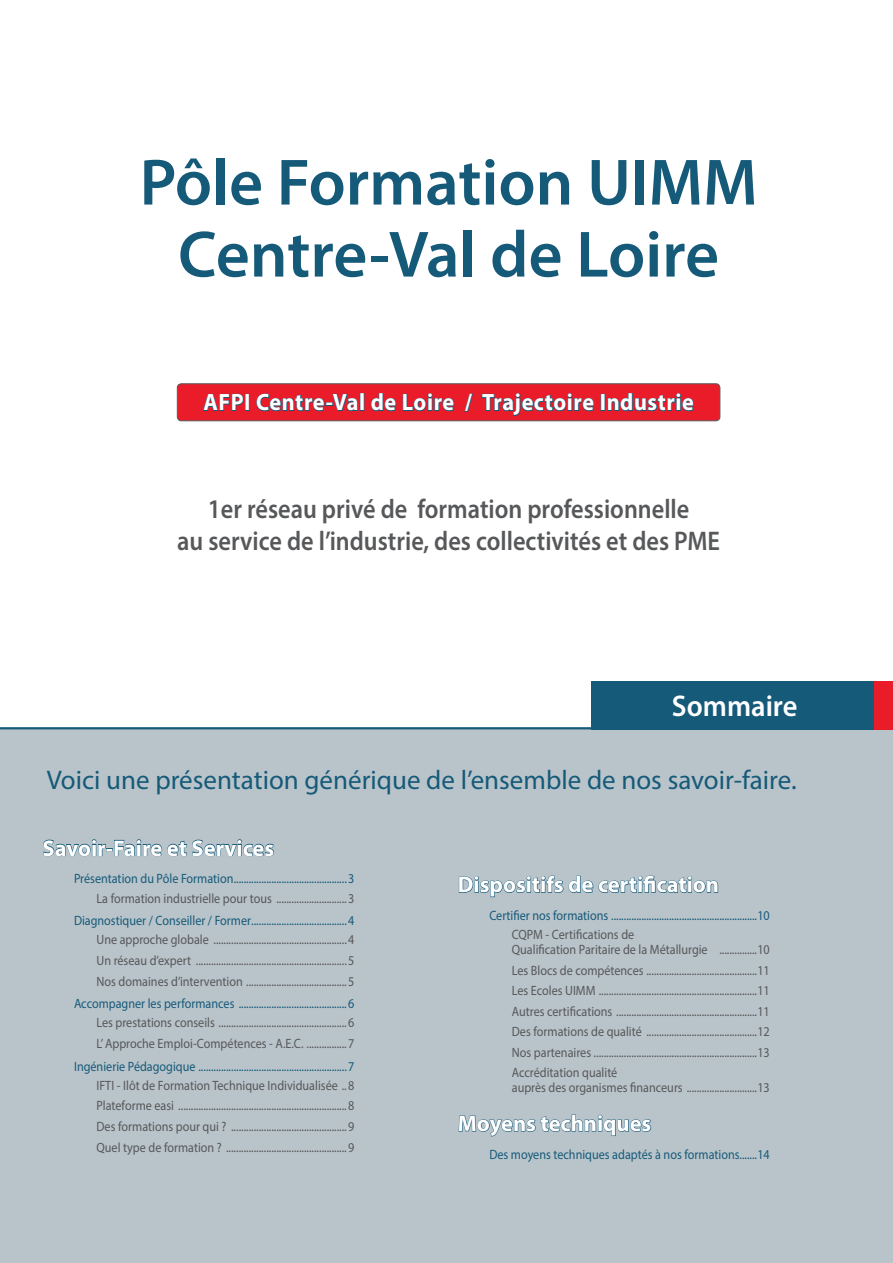
<style>
.page{position:relative;width:893px;height:1263px;background:#fff}
.page>*{position:absolute;margin:0;border:0;box-sizing:border-box;transform-origin:0 0}
.t1{font:600 66px/72px "Myriad Pro";color:#165a79;text-align:center}
.t2{font:600 30px "Myriad Pro";color:#fff;scale:.95 1}
.t3{font:600 27px/31.5px "Myriad Pro";color:#57585a;text-align:center;scale:.9 1}
.t4{font:27px "Myriad Pro";color:#165a79}
.t5{font:700 23.7px "Myriad Pro";letter-spacing:.025em;color:#fff;scale:.94 1}
.t6{font:700 22.5px "Myriad Pro";color:#fff}
.t7{font:13.5px/20.5px "Myriad Pro";color:#57585a;text-align:justify;scale:.9 1}
.t8{font:13.5px "Myriad Pro";color:#165a79;scale:.9 1}
</style>
<div class="page">
<hr style="left:892px;top:0;width:1px;height:1263px;background:#b9c4ca">
<div style="left:0;top:729px;width:893px;height:534px;background:#b9c4ca"></div>
<hr style="left:0;top:727px;width:893px;height:2px;background:#165a79">
<svg style="left:458px;top:875px;width:260px;height:23px"></svg>
<svg style="left:458px;top:1114px;width:193px;height:23px"></svg>
<svg style="left:43px;top:839px;width:231px;height:18px"></svg>
<div style="left:591px;top:681px;width:287px;height:48px;background:#165a79"></div>
<div style="left:875px;top:681px;width:18px;height:48px;background:#eb1c29"></div>
<div style="left:177px;top:384px;width:543px;height:37px;background:#eb1c29;border-radius:4px"></div>
<div style="left:177px;top:383px;width:543px;height:38px;border:1px solid #585858;border-radius:4px"></div>
<svg style="left:203px;top:393px;width:41px;height:18px"></svg>
<div style="left:245px;top:394px;width:5px;height:17px;border:1px solid #165a79"></div>
<svg style="left:256px;top:393px;width:103px;height:29px"></svg>
<div style="left:360px;top:393px;width:4px;height:18px;border:1px solid #165a79"></div>
<svg style="left:370px;top:383px;width:85px;height:29px"></svg>
<svg style="left:464px;top:393px;width:9px;height:19px"></svg>
<svg style="left:481px;top:393px;width:114px;height:23px"></svg>
<div style="left:601px;top:394px;width:4px;height:17px;border:1px solid #165a79"></div>
<svg style="left:607px;top:383px;width:87px;height:39px"></svg>
<h1 class="t1" style="left:140px;top:145px;width:619px">Pôle Formation UIMM<br>Centre-Val de Loire</h1>
<h3 class="t5" style="left:203px;top:387px;width:523px">AFPI Centre-Val de Loire / Trajectoire Industrie</h3>
<h3 class="t3" style="left:177px;top:493px;width:605px">1er réseau privé de formation professionnelle<br>au service de l’industrie, des collectivités et des PME</h3>
<h2 class="t2" style="left:672px;top:687px;width:134px">Sommaire</h2>
<h3 class="t4" style="left:47px;top:763px;width:751px">Voici une présentation générique de l’ensemble de nos savoir-faire.</h3>
<h3 class="t6" style="left:43px;top:833px;width:233px">Savoir-Faire et Services</h3>
<p class="t8" style="left:74px;top:870px;width:313px">Présentation du Pôle Formation.............................................3</p>
<p class="t7" style="left:97px;top:887px;width:288px">La formation industrielle pour tous ............................3</p>
<p class="t8" style="left:74px;top:912px;width:313px">Diagnostiquer / Conseiller / Former......................................4</p>
<p class="t7" style="left:97px;top:929px;width:288px">Une approche globale .....................................................4<br>Un réseau d’expert ............................................................5<br>Nos domaines d’intervention ........................................5</p>
<p class="t8" style="left:74px;top:995px;width:313px">Accompagner les performances ...........................................6</p>
<p class="t7" style="left:96px;top:1012px;width:288px">Les prestations conseils ...................................................6<br>L’ Approche Emploi-Compétences - A.E.C. ................7</p>
<p class="t8" style="left:74px;top:1058px;width:313px">Ingénierie Pédagogique ...........................................................7</p>
<p class="t7" style="left:96px;top:1075px;width:288px">IFTI - Ilôt de Formation Technique Individualisée ..8<br>Plateforme easi ...................................................................8<br>Des formations pour qui ? ..............................................9<br>Quel type de formation ? ................................................9</p>
<h3 class="t6" style="left:458px;top:870px;width:263px">Dispositifs de certification</h3>
<p class="t8" style="left:489px;top:907px;width:313px">Certifier nos formations ..........................................................10</p>
<p class="t7" style="left:512px;top:927px;width:288px;line-height:15px">CQPM - Certifications de<br>Qualification Paritaire de la Métallurgie ...............10</p>
<p class="t7" style="left:512px;top:960px;width:288px">Les Blocs de compétences ............................................11<br>Les Ecoles UIMM ...............................................................11<br>Autres certifications ........................................................11<br>Des formations de qualité ............................................12<br>Nos partenaires .................................................................13<br>Accréditation qualité</p>
<p class="t7" style="left:512px;top:1077px;width:288px">auprès des organismes financeurs ............................13</p>
<h3 class="t6" style="left:458px;top:1109px;width:195px">Moyens techniques</h3>
<p class="t8" style="left:489px;top:1146px;width:313px">Des moyens techniques adaptés à nos formations.......14</p>
</div>
